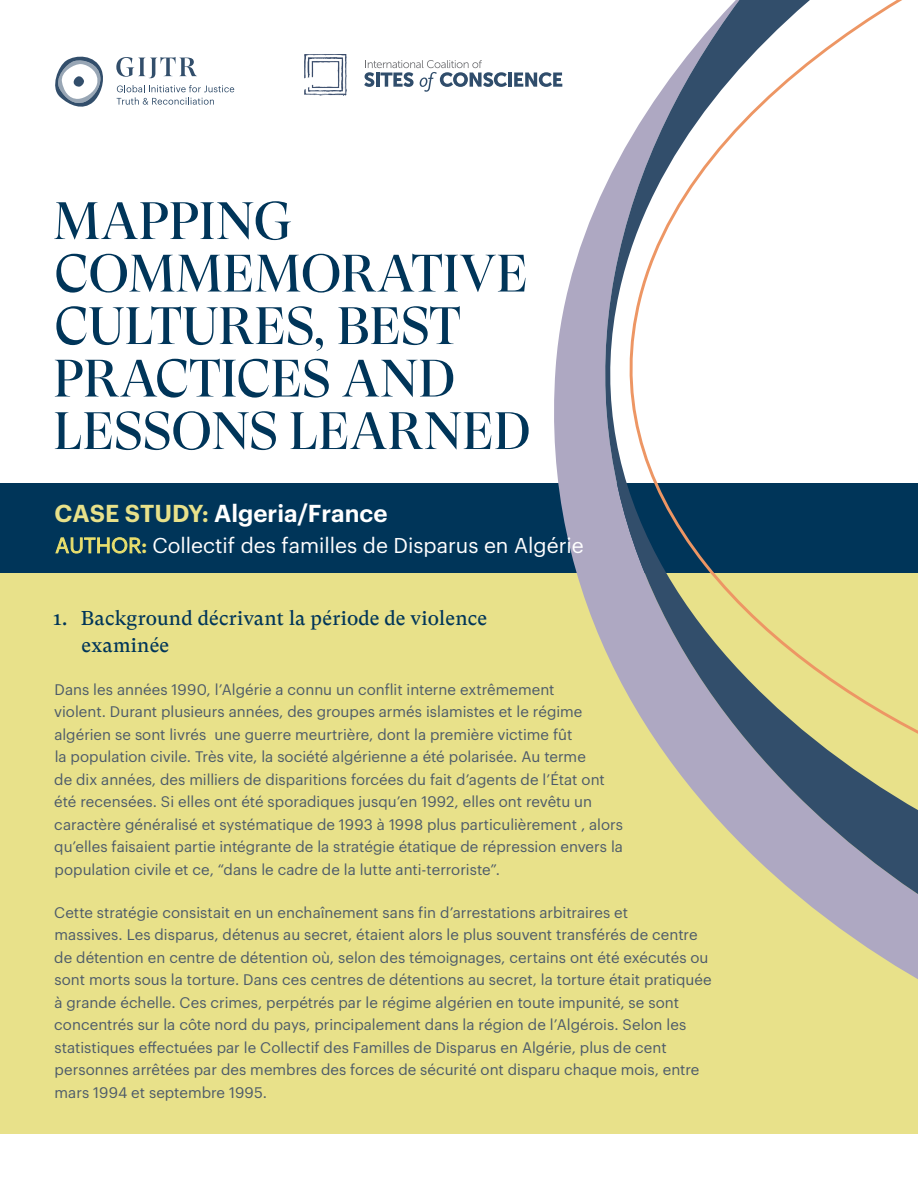
<style>
.page{position:relative;width:918px;height:1188px;background:#fff}
.page>*{position:absolute;margin:0;border:0;box-sizing:border-box;transform-origin:0 0}
.t1{font:52.5px/52.5px "GT Super Display";color:#003559}
.t2{font:600 24px "Graphik";color:#fff}
.t3{font:21px "Graphik";color:#fff}
.t4{font:19.5px/27px "GT Super Text";letter-spacing:.01em;color:#003559}
.t5{font:15px/22.5px "Graphik";color:#4d5b6a}
.s1{color:#e8e18a}
.s2{color:#e9df6d}
.s3{font-weight:600;color:#e9df6d}
</style>
<div class="page">
<div style="left:0;top:483px;width:918px;height:91px;background:#003559"></div>
<div style="left:0;top:574px;width:918px;height:560px;background:#e8e18a"></div>
<svg style="left:533px;top:73px;width:385px;height:906px"></svg>
<svg style="left:615px;top:0;width:303px;height:822px"></svg>
<svg style="left:117px;top:85px;width:117px;height:20px"></svg>
<svg style="left:116px;top:57px;width:81px;height:21px"></svg>
<svg style="left:55px;top:56px;width:48px;height:51px"></svg>
<img style="left:305px;top:54px;width:41px;height:41px">
<svg style="left:364px;top:60px;width:143px;height:32px"></svg>
<hr style="left:508px;top:73px;width:4px;height:14px;background:#304d6b">
<svg style="left:514px;top:72px;width:48px;height:15px"></svg>
<h1 class="t1" style="left:53px;top:196px;width:479px">MAPPING<br>COMMEMORATIVE<br>CULTURES, BEST<br>PRACTICES AND<br>LESSONS LEARNED</h1>
<h2 class="t2" style="left:55px;top:495px;width:334px"><span class="s1">CASE STUDY:</span> Algeria/France</h2>
<h3 class="t3" style="left:55px;top:530px;width:530px"><span class="s2">AUTHOR</span><span class="s3">:</span> Collectif des familles de Disparus en Algérie</h3>
<h3 class="t4" style="left:82px;top:605px;width:407px;text-indent:-28px">1. Background décrivant la période de violence examinée</h3>
<p class="t5" style="left:54px;top:677px;width:570px">Dans les années 1990, l’Algérie a connu un conflit interne extrêmement<br>violent. Durant plusieurs années, des groupes armés islamistes et le régime algérien se sont livrés une guerre meurtrière, dont la première victime fût<br>la population civile. Très vite, la société algérienne a été polarisée. Au terme<br>de dix années, des milliers de disparitions forcées du fait d’agents de l’État ont été recensées. Si elles ont été sporadiques jusqu’en 1992, elles ont revêtu un caractère généralisé et systématique de 1993 à 1998 plus particulièrement , alors qu’elles faisaient partie intégrante de la stratégie étatique de répression envers la population civile et ce, “dans le cadre de la lutte anti-terroriste”.</p>
<p class="t5" style="left:54px;top:900px;width:659px">Cette stratégie consistait en un enchaînement sans fin d’arrestations arbitraires et<br>massives. Les disparus, détenus au secret, étaient alors le plus souvent transférés de centre de détention en centre de détention où, selon des témoignages, certains ont été exécutés ou sont morts sous la torture. Dans ces centres de détentions au secret, la torture était pratiquée à grande échelle. Ces crimes, perpétrés par le régime algérien en toute impunité, se sont concentrés sur la côte nord du pays, principalement dans la région de l’Algérois. Selon les statistiques effectuées par le Collectif des Familles de Disparus en Algérie, plus de cent personnes arrêtées par des membres des forces de sécurité ont disparu chaque mois, entre mars 1994 et septembre 1995.</p>
</div>
